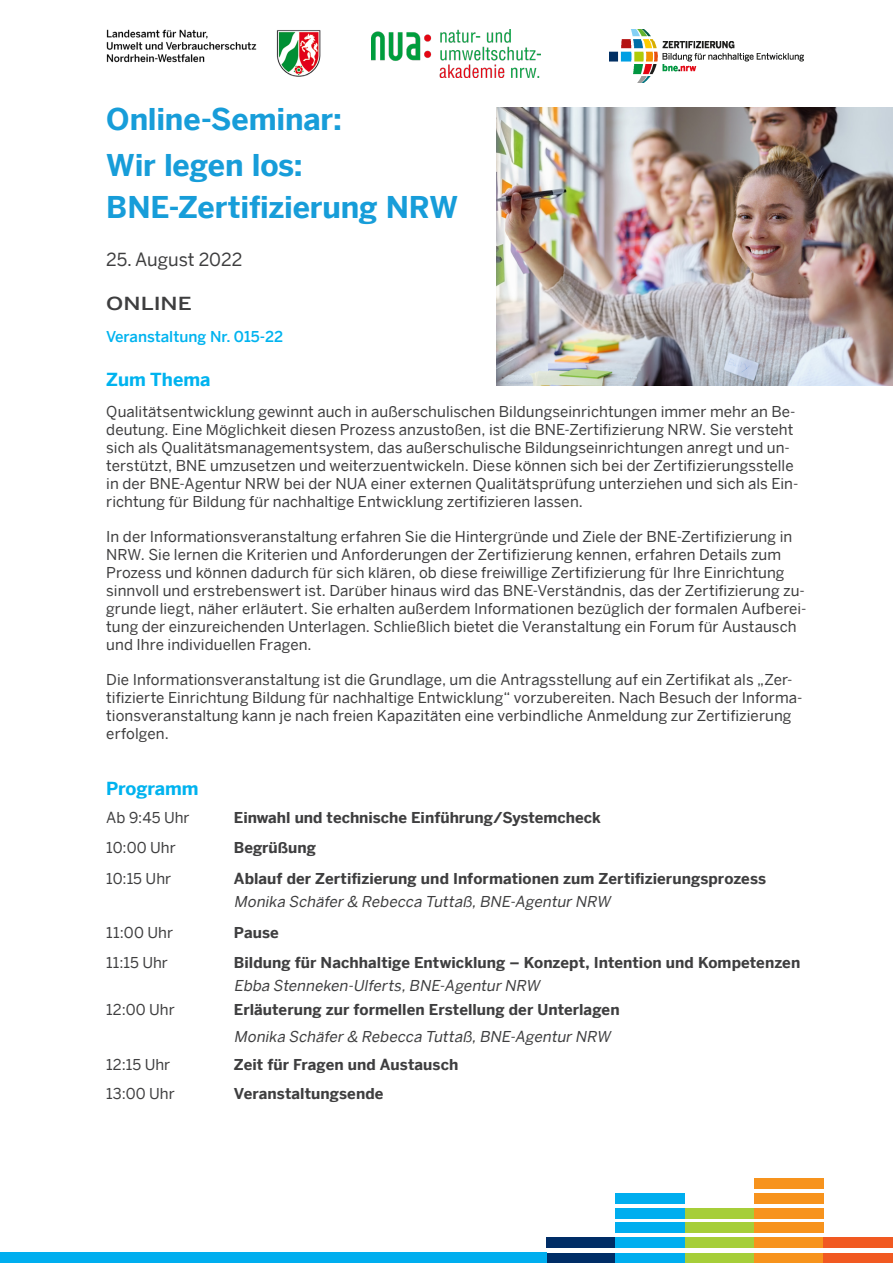
<style>
.page{position:relative;width:893px;height:1263px;background:#fff}
.page>*{position:absolute;margin:0;border:0;box-sizing:border-box;transform-origin:0 0}
.Titel{font:700 30px/42px "Benton Sans";letter-spacing:-.005em;color:#179dd9}
.Untertitel_Zum_Thema{font:700 18px "Benton Sans";color:#00b3ef}
.Titel_Datum_und_Ort{font:18px "Benton Sans";color:#3e3e3f}
.Untertitel{font:500 18px "Benton Sans";color:#3e3e3f;scale:1.25 1}
.Headline{font:15px/18px "Benton Sans";letter-spacing:.005em;color:#3e3e3f}
.Fließtext_Programm{font:700 15px "Benton Sans";letter-spacing:.005em;color:#3e3e3f}
.Fließtext_Programm-2{font:italic 15px "Benton Sans";color:#3e3e3f}
.Fließtext_Programm-3{font:15px "Benton Sans";color:#3e3e3f}
.Veranstaltung_Nr{font:500 15px "Benton Sans";color:#00b3ef}
</style>
<div class="page">
<div style="left:616px;top:1193px;width:69px;height:10px;background:#00aeef"></div>
<div style="left:546px;top:1252px;width:70px;height:11px;background:#002d66"></div>
<div style="left:546px;top:1237px;width:70px;height:11px;background:#002d66"></div>
<div style="left:616px;top:1252px;width:69px;height:11px;background:#00aeef"></div>
<div style="left:616px;top:1237px;width:69px;height:11px;background:#00aeef"></div>
<div style="left:616px;top:1222px;width:69px;height:11px;background:#00aeef"></div>
<div style="left:616px;top:1208px;width:69px;height:10px;background:#00aeef"></div>
<div style="left:685px;top:1222px;width:69px;height:11px;background:#a6ce39"></div>
<div style="left:685px;top:1237px;width:69px;height:11px;background:#a6ce39"></div>
<div style="left:685px;top:1252px;width:69px;height:11px;background:#a6ce39"></div>
<div style="left:685px;top:1208px;width:69px;height:10px;background:#a6ce39"></div>
<div style="left:754px;top:1178px;width:70px;height:10px;background:#f7931d"></div>
<div style="left:754px;top:1252px;width:70px;height:11px;background:#f7931d"></div>
<div style="left:754px;top:1237px;width:70px;height:11px;background:#f7931d"></div>
<div style="left:754px;top:1222px;width:70px;height:11px;background:#f7931d"></div>
<div style="left:754px;top:1208px;width:70px;height:10px;background:#f7931d"></div>
<div style="left:754px;top:1193px;width:70px;height:10px;background:#f7931d"></div>
<div style="left:824px;top:1237px;width:69px;height:11px;background:#f15921"></div>
<div style="left:824px;top:1252px;width:69px;height:11px;background:#f15921"></div>
<div style="left:0;top:1252px;width:546px;height:11px;background:#00aeef"></div>
<img style="left:497px;top:107px;width:396px;height:279px">
<img style="left:106px;top:30px;width:214px;height:47px">
<img style="left:610px;top:30px;width:193px;height:53px">
<img style="left:371px;top:30px;width:169px;height:48px">
<p class="Titel" style="left:106px;top:98px;width:237px">Online-Seminar:</p>
<p class="Titel" style="left:106px;top:144px;width:353px">Wir legen los:<br>BNE-Zertifizierung NRW</p>
<p class="Titel_Datum_und_Ort" style="left:106px;top:249px;width:138px">25. August 2022</p>
<p class="Untertitel" style="left:106px;top:293px;width:70px">ONLINE</p>
<p class="Veranstaltung_Nr" style="left:106px;top:328px;width:178px">Veranstaltung Nr. 015-22</p>
<p class="Untertitel_Zum_Thema" style="left:106px;top:369px;width:106px">Zum Thema</p>
<p class="Headline" style="left:106px;top:402px;width:694px">Qualitätsentwicklung gewinnt auch in außerschulischen Bildungseinrichtungen immer mehr an Be&shy;deutung. Eine Möglichkeit diesen Prozess anzustoßen, ist die BNE-Zertifizierung NRW. Sie versteht sich als Qualitätsmanagementsystem, das außerschulische Bildungseinrichtungen anregt und un&shy;terstützt, BNE umzusetzen und weiterzuentwickeln. Diese können sich bei der Zertifizierungsstelle in der BNE-Agentur NRW bei der NUA einer externen Qualitätsprüfung unterziehen und sich als Ein&shy;richtung für Bildung für nachhaltige Entwicklung zertifizieren lassen.</p>
<p class="Headline" style="left:106px;top:527px;width:702px">In der Informationsveranstaltung erfahren Sie die Hintergründe und Ziele der BNE-Zertifizierung in NRW. Sie lernen die Kriterien und Anforderungen der Zertifizierung kennen, erfahren Details zum Prozess und können dadurch für sich klären, ob diese freiwillige Zertifizierung für Ihre Einrichtung sinnvoll und erstrebenswert ist. Darüber hinaus wird das BNE-Verständnis, das der Zertifizierung zu&shy;grunde liegt, näher erläutert. Sie erhalten außerdem Informationen bezüglich der formalen Aufberei&shy;tung der einzureichenden Unterlagen. Schließlich bietet die Veranstaltung ein Forum für Austausch und Ihre individuellen Fragen.</p>
<p class="Headline" style="left:106px;top:670px;width:696px">Die Informationsveranstaltung ist die Grundlage, um die Antragsstellung auf ein Zertifikat als „Zer&shy;tifizierte Einrichtung Bildung für nachhaltige Entwicklung“ vorzubereiten. Nach Besuch der Informa&shy;tionsveranstaltung kann je nach freien Kapazitäten eine verbindliche Anmeldung zur Zertifizierung erfolgen.</p>
<p class="Untertitel_Zum_Thema" style="left:106px;top:778px;width:94px">Programm</p>
<p class="Fließtext_Programm-3" style="left:106px;top:809px;width:85px">Ab 9:45 Uhr</p>
<p class="Fließtext_Programm" style="left:234px;top:809px;width:368px">Einwahl und technische Einführung/Systemcheck</p>
<p class="Fließtext_Programm-3" style="left:106px;top:839px;width:71px">10:00 Uhr</p>
<p class="Fließtext_Programm" style="left:234px;top:839px;width:84px">Begrüßung</p>
<p class="Fließtext_Programm-3" style="left:106px;top:869px;width:66px">10:15 Uhr</p>
<p class="Fließtext_Programm" style="left:234px;top:869px;width:534px">Ablauf der Zertifizierung und Informationen zum Zertifizierungsprozess</p>
<p class="Fließtext_Programm-2" style="left:234px;top:893px;width:381px">Monika Schäfer &amp; Rebecca Tuttaß,BNE-Agentur NRW</p>
<p class="Fließtext_Programm-3" style="left:106px;top:923px;width:68px">11:00 Uhr</p>
<p class="Fließtext_Programm" style="left:234px;top:923px;width:47px">Pause</p>
<p class="Fließtext_Programm-3" style="left:106px;top:953px;width:63px">11:15 Uhr</p>
<p class="Fließtext_Programm" style="left:234px;top:953px;width:568px">Bildung für Nachhaltige Entwicklung – Konzept, Intention und Kompetenzen</p>
<p class="Fließtext_Programm-2" style="left:234px;top:977px;width:311px">Ebba Stenneken-Ulferts,BNE-Agentur NRW</p>
<p class="Fließtext_Programm-3" style="left:106px;top:1001px;width:70px">12:00 Uhr</p>
<p class="Fließtext_Programm" style="left:234px;top:1001px;width:387px">Erläuterung zur formellen Erstellung der Unterlagen</p>
<p class="Fließtext_Programm-2" style="left:234px;top:1027px;width:381px">Monika Schäfer &amp; Rebecca Tuttaß,BNE-Agentur NRW</p>
<p class="Fließtext_Programm-3" style="left:106px;top:1055px;width:66px">12:15 Uhr</p>
<p class="Fließtext_Programm" style="left:234px;top:1055px;width:226px">Zeit für Fragen und Austausch</p>
<p class="Fließtext_Programm-3" style="left:106px;top:1085px;width:70px">13:00 Uhr</p>
<p class="Fließtext_Programm" style="left:234px;top:1085px;width:151px">Veranstaltungsende</p>
</div>
